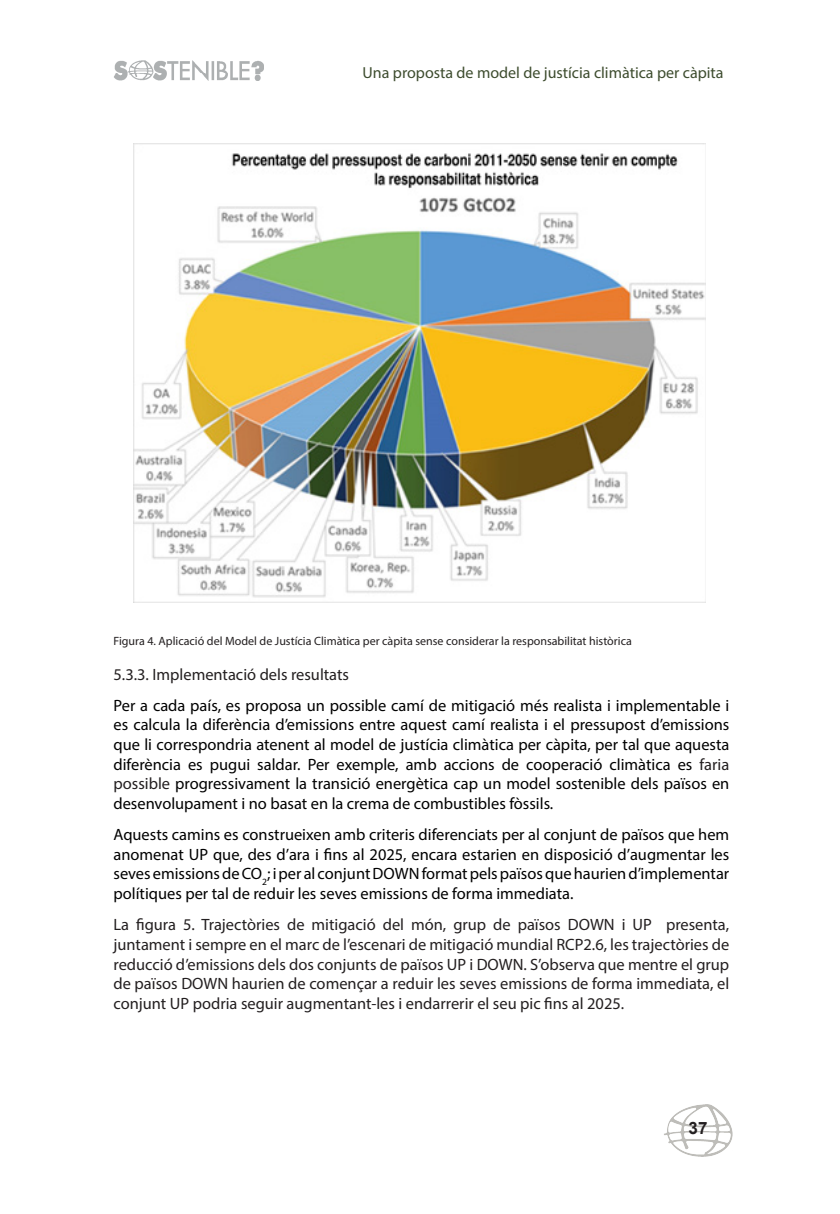
<style>
.page{position:relative;width:840px;height:1214px;background:#fff}
.page>*{position:absolute;margin:0;border:0;box-sizing:border-box;transform-origin:0 0}
.t1{font:700 17px "Arial";color:#231f20}
.t2{font:16.4px/19.6px "Myriad Pro";color:#000;text-align:justify}
.t3{font:16.4px/19.6px "Myriad Pro";color:#231f20;text-align:justify}
.t4{font:16px "Myriad Pro";color:#3d4c2e}
.t5{font:12px "Myriad Pro";color:#231f20}
.s1{color:#231f20}
</style>
<div class="page">
<img style="left:664px;top:1104px;width:68px;height:53px">
<img style="left:114px;top:60px;width:149px;height:21px">
<img style="left:134px;top:143px;width:571px;height:459px">
<p class="t4" style="left:362px;top:63px;width:362px">Una proposta de model de justícia climàtica per càpita</p>
<p class="t5" style="left:113px;top:634px;width:519px">Figura 4. Aplicació del Model de Justícia Climàtica per càpita sense considerar la responsabilitat històrica</p>
<p class="t3" style="left:113px;top:664px;width:237px">5.3.3. Implementació dels resultats</p>
<p class="t2" style="left:113px;top:695px;width:617px">Per a cada país, es proposa un possible camí de mitigació més realista i implementable i es calcula la diferència d’emissions entre aquest camí realista i el pressupost d’emissions que li correspondria atenent al model de justícia climàtica per càpita, per tal que aquesta diferència es pugui saldar. Per exemple, amb accions de cooperació climàtica es <span class="s1">faria possible</span> progressivament la transició energètica cap un model sostenible dels països en desenvolupament i no basat en la crema de combustibles fòssils.</p>
<p class="t2" style="left:113px;top:824px;width:617px">Aquests camins es construeixen amb criteris diferenciats per al conjunt de països que hem anomenat UP que, des d’ara i fins al 2025, encara estarien en disposició d’augmentar les seves emissions de CO<sub>2</sub>; i per al conjunt DOWNformat pels països que haurien d’implementar polítiques per tal de reduir les seves emissions de forma immediata.</p>
<p class="t3" style="left:113px;top:914px;width:617px">La figura 5. Trajectòries de mitigació del món, grup de països DOWN i UP presenta, juntament i sempre en el marc de l’escenari de mitigació mundial RCP2.6, les trajectòries de reducció d’emissions dels dos conjunts de països UP i DOWN. S’observa que mentre el grup de països DOWN haurien de començar a reduir les seves emissions de forma immediata, el conjunt UP podria seguir augmentant-les i endarrerir el seu pic fins al 2025.</p>
<p class="t1" style="left:688px;top:1116px;width:20px">37</p>
</div>
